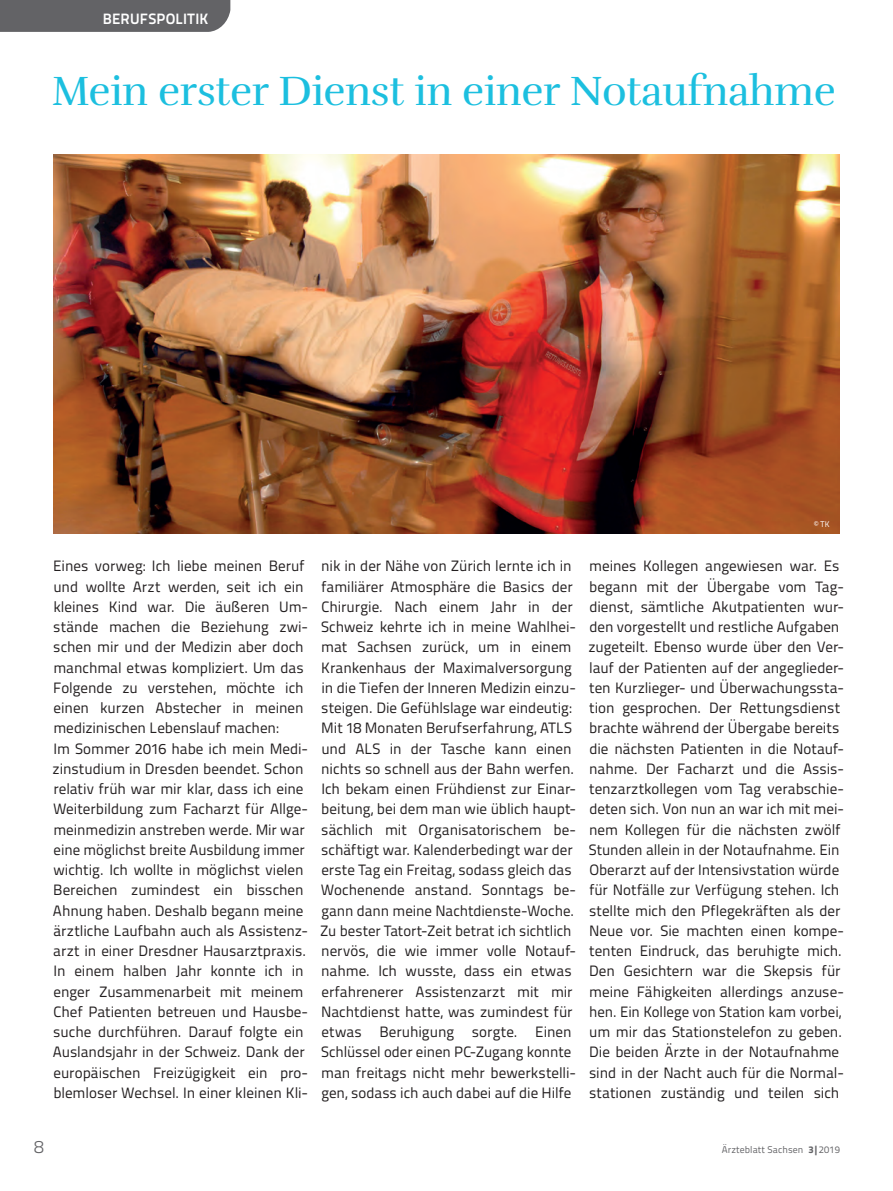
<style>
.page{position:relative;width:893px;height:1191px;background:#fff}
.page>*{position:absolute;margin:0;border:0;box-sizing:border-box;transform-origin:0 0}
.t1{font:42px "Rufina";letter-spacing:-.01em;color:#1cbfdf}
.t2{font:300 18px "Titillium Text";color:#636366}
.t3{font:15px/20.2px "Titillium Text";color:#231f20}
.t4{font:700 15px "Titillium Text";letter-spacing:.01em;color:#fff}
.t5{font:9.75px "Titillium Text";letter-spacing:.01em;color:#636366}
.t6{font:8.25px "Titillium Text";color:#fff}
.s1{font-weight:800}
</style>
<div class="page">
<div style="left:0;top:0;width:230px;height:32px;background:#636366"></div>
<img style="left:53px;top:154px;width:787px;height:379px">
<p class="t4" style="left:103px;top:7px;width:107px">BERUFSPOLITIK</p>
<h1 class="t1" style="left:52px;top:66px;width:786px">Mein erster Dienst in einer Notaufnahme</h1>
<p class="t3" style="left:53px;top:555px;width:257px">Eines vorweg: Ich liebe meinen Beruf und wollte Arzt werden, seit ich ein kleines Kind war. Die äußeren Um-- stände machen die Beziehung zwi&shy;schen mir und der Medizin aber doch manchmal etwas kompliziert. Um das Folgende zu verstehen, möchte ich einen kurzen Abstecher in meinen medizinischen Lebenslauf machen:<br>Im Sommer 2016 habe ich mein Medi&shy;zinstudium in Dresden beendet. Schon relativ früh war mir klar, dass ich eine Weiterbildung zum Facharzt für Allge&shy;meinmedizin anstreben werde. Mir war eine möglichst breite Ausbildung immer wichtig. Ich wollte in möglichst vielen Bereichen zumindest ein bisschen Ahnung haben. Deshalb begann meine ärztliche Laufbahn auch als Assistenz&shy;arzt in einer Dresdner Hausarztpraxis.<br>In einem halben Jahr konnte ich in enger Zusammenarbeit mit meinem Chef Patienten betreuen und Hausbe&shy;suche durchführen. Darauf folgte ein Auslandsjahr in der Schweiz. Dank der europäischen Freizügigkeit ein pro&shy;blemloser Wechsel. In einer kleinen Kli-</p>
<p class="t3" style="left:320px;top:555px;width:258px">nik in der Nähe von Zürich lernte ich in familiärer Atmosphäre die Basics der Chirurgie. Nach einem Jahr in der Schweiz kehrte ich in meine Wahlhei&shy;mat Sachsen zurück, um in einem Krankenhaus der Maximalversorgung in die Tiefen der Inneren Medizin einzu&shy;steigen. Die Gefühlslage war eindeutig:<br>Mit 18 Monaten Berufserfahrung, ATLS und ALS in der Tasche kann einen nichts so schnell aus der Bahn werfen.<br>Ich bekam einen Frühdienst zur Einar&shy;beitung, bei dem man wie üblich haupt&shy;sächlich mit Organisatorischem be-- schäftigt war. Kalenderbedingt war der erste Tag ein Freitag, sodass gleich das Wochenende anstand. Sonntags be-- gann dann meine Nachtdienste-Woche.<br>Zu bester Tatort-Zeit betrat ich sichtlich nervös, die wie immer volle Notauf&shy;nahme. Ich wusste, dass ein etwas erfahrenerer Assistenzarzt mit mir Nachtdienst hatte, was zumindest für etwas Beruhigung sorgte.</p>
<p class="t3" style="left:321px;top:1021px;width:257px;text-indent:214px">Einen<br>Schlüssel oder einen PC-Zugang konnte man freitags nicht mehr bewerkstelli&shy;gen, sodass ich auch dabei auf die Hilfe</p>
<p class="t6" style="left:814px;top:518px;width:17px">© TK</p>
<p class="t3" style="left:588px;top:555px;width:257px">meines Kollegen angewiesen war. Es begann mit der Übergabe vom Tag&shy;dienst, sämtliche Akutpatienten wur&shy;den vorgestellt und restliche Aufgaben zugeteilt. Ebenso wurde über den Ver&shy;lauf der Patienten auf der angeglieder&shy;ten Kurzlieger- und Überwachungssta&shy;tion gesprochen. Der Rettungsdienst brachte während der Übergabe bereits die nächsten Patienten in die Notauf&shy;nahme. Der Facharzt und die Assis&shy;tenzarztkollegen vom Tag verabschie&shy;deten sich. Von nun an war ich mit mei&shy;nem Kollegen für die nächsten zwölf Stunden allein in der Notaufnahme. Ein Oberarzt auf der Intensivstation würde für Notfälle zur Verfügung stehen. Ich stellte mich den Pflegekräften als der Neue vor. Sie machten einen kompe&shy;tenten Eindruck, das beruhigte mich.<br>Den Gesichtern war die Skepsis für meine Fähigkeiten allerdings anzuse&shy;hen. Ein Kollege von Station kam vorbei, um mir das Stationstelefon zu geben.<br>Die beiden Ärzte in der Notaufnahme sind in der Nacht auch für die Normal&shy;stationen zuständig und teilen sich</p>
<p class="t2" style="left:34px;top:1133px;width:11px">8</p>
<p class="t5" style="left:722px;top:1142px;width:119px">Ärzteblatt Sachsen <span class="s1">3|</span>2019</p>
</div>
